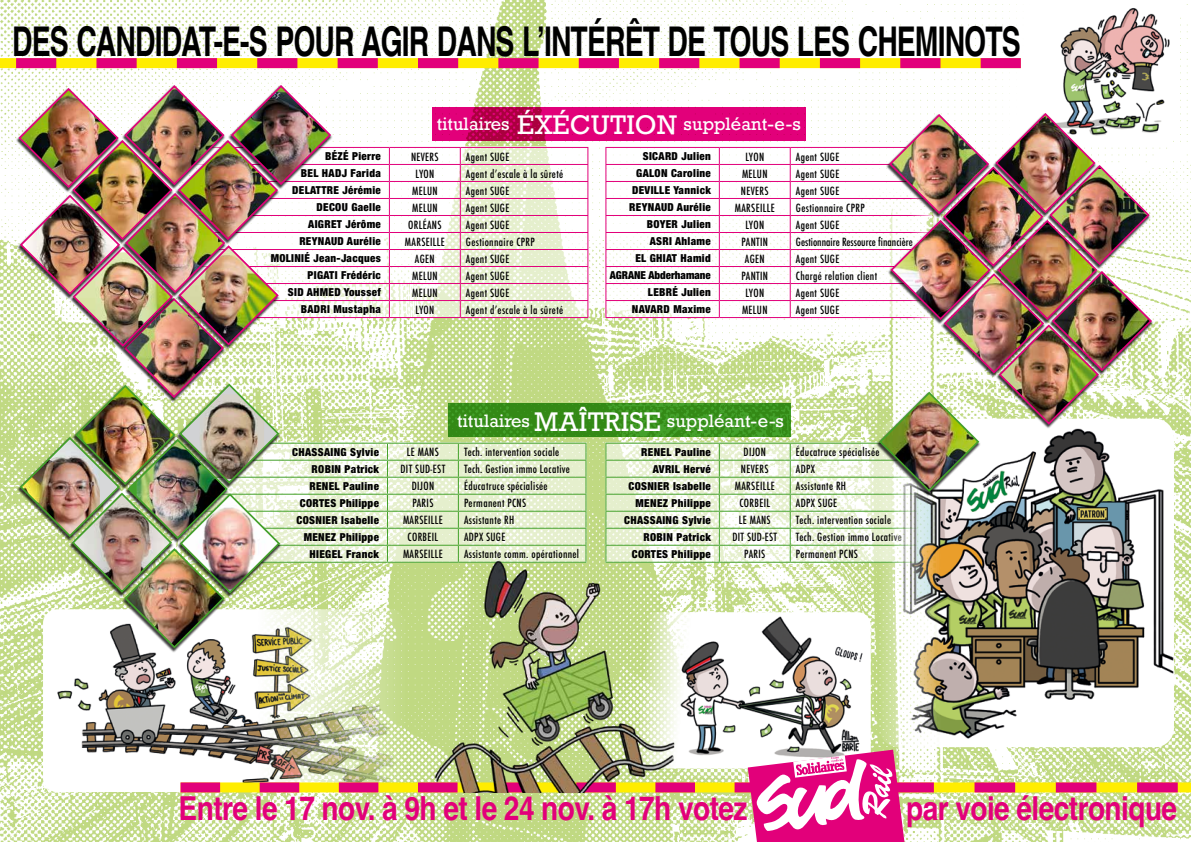
<style>
.page{position:relative;width:1191px;height:842px;background:#fff}
.page>*{position:absolute;margin:0;border:0;box-sizing:border-box;transform-origin:0 0}
.t1{font:700 41px "Helvetica";letter-spacing:-.03em;color:#000;scale:.69 1}
.t2{font:700 33px "Helvetica";letter-spacing:-.02em;color:#e2007a;scale:.85 1}
.t3{font:16.9px "Rockwell";color:#fff}
.t4{font:500 condensed 11px "Futura";letter-spacing:.03em;color:#000}
.t5{font:900 condensed 11px "Helvetica Neue LT Std";letter-spacing:.03em;color:#000}
.t6{font:500 condensed 11px "Futura";color:#000}
.t7{font:900 condensed 11px "Helvetica Neue LT Std";color:#000}
.s1{font-size:25.4px}
</style>
<div class="page">
<img style="left:0;top:4px;width:1191px;height:838px">
<img style="left:730px;top:650px;width:140px;height:100px">
<img style="left:879px;top:650px;width:295px;height:97px">
<img style="left:43px;top:650px;width:345px;height:142px">
<svg style="left:180px;top:750px;width:1011px;height:92px"></svg>
<img style="left:388px;top:650px;width:342px;height:142px">
<div style="left:121px;top:548px;width:105px;height:105px;background:#000;opacity:.75"></div>
<img style="left:0;top:0;width:1177px;height:650px">
<h1 class="t1" style="left:12px;top:16px;width:1462px">DES CANDIDAT-E-S POUR AGIR DANS L’INTÉRÊT DE TOUS LES CHEMINOTS</h1>
<h3 class="t3" style="left:437px;top:114px;width:365px">titulaires <span class="s1">ÉXÉCUTION</span> suppléant-e-s</h3>
<p class="t5" style="left:325px;top:149px;width:57px">BÉZÉ Pierre</p>
<p class="t4" style="left:411px;top:149px;width:29px">NEVERS</p>
<p class="t4" style="left:466px;top:149px;width:45px">Agent SUGE</p>
<p class="t5" style="left:301px;top:166px;width:82px">BEL HADJ Farida</p>
<p class="t4" style="left:415px;top:166px;width:20px">LYON</p>
<p class="t4" style="left:466px;top:166px;width:99px">Agent d’escale à la sûreté</p>
<p class="t5" style="left:292px;top:183px;width:90px">DELATTRE Jérémie</p>
<p class="t4" style="left:412px;top:183px;width:27px">MELUN</p>
<p class="t4" style="left:466px;top:183px;width:45px">Agent SUGE</p>
<p class="t5" style="left:316px;top:200px;width:66px">DECOU Gaelle</p>
<p class="t4" style="left:412px;top:200px;width:27px">MELUN</p>
<p class="t4" style="left:466px;top:200px;width:45px">Agent SUGE</p>
<p class="t5" style="left:308px;top:217px;width:74px">AIGRET Jérôme</p>
<p class="t4" style="left:408px;top:217px;width:35px">ORLÉANS</p>
<p class="t4" style="left:466px;top:217px;width:45px">Agent SUGE</p>
<p class="t5" style="left:299px;top:234px;width:83px">REYNAUD Aurélie</p>
<p class="t4" style="left:405px;top:234px;width:41px">MARSEILLE</p>
<p class="t4" style="left:466px;top:234px;width:70px">Gestionnaire CPRP</p>
<p class="t5" style="left:271px;top:251px;width:112px">MOLINIÉ Jean-Jacques</p>
<p class="t4" style="left:415px;top:251px;width:21px">AGEN</p>
<p class="t4" style="left:466px;top:251px;width:45px">Agent SUGE</p>
<p class="t5" style="left:307px;top:268px;width:75px">PIGATI Frédéric</p>
<p class="t4" style="left:412px;top:268px;width:27px">MELUN</p>
<p class="t4" style="left:466px;top:268px;width:45px">Agent SUGE</p>
<p class="t5" style="left:288px;top:285px;width:94px">SID AHMED Youssef</p>
<p class="t4" style="left:412px;top:285px;width:27px">MELUN</p>
<p class="t4" style="left:466px;top:285px;width:45px">Agent SUGE</p>
<p class="t5" style="left:301px;top:302px;width:82px">BADRI Mustapha</p>
<p class="t4" style="left:415px;top:302px;width:20px">LYON</p>
<p class="t4" style="left:466px;top:302px;width:99px">Agent d’escale à la sûreté</p>
<p class="t5" style="left:643px;top:149px;width:69px">SICARD Julien</p>
<p class="t4" style="left:745px;top:149px;width:20px">LYON</p>
<p class="t4" style="left:796px;top:149px;width:45px">Agent SUGE</p>
<p class="t5" style="left:636px;top:166px;width:76px">GALON Caroline</p>
<p class="t4" style="left:742px;top:166px;width:27px">MELUN</p>
<p class="t4" style="left:796px;top:166px;width:45px">Agent SUGE</p>
<p class="t5" style="left:632px;top:183px;width:80px">DEVILLE Yannick</p>
<p class="t4" style="left:741px;top:183px;width:29px">NEVERS</p>
<p class="t4" style="left:796px;top:183px;width:45px">Agent SUGE</p>
<p class="t5" style="left:629px;top:200px;width:83px">REYNAUD Aurélie</p>
<p class="t4" style="left:735px;top:200px;width:41px">MARSEILLE</p>
<p class="t4" style="left:796px;top:200px;width:70px">Gestionnaire CPRP</p>
<p class="t5" style="left:647px;top:217px;width:65px">BOYER Julien</p>
<p class="t4" style="left:745px;top:217px;width:20px">LYON</p>
<p class="t4" style="left:796px;top:217px;width:45px">Agent SUGE</p>
<p class="t5" style="left:650px;top:234px;width:62px">ASRI Ahlame</p>
<p class="t4" style="left:741px;top:234px;width:28px">PANTIN</p>
<p class="t6" style="left:796px;top:234px;width:118px">Gestionnaire Ressource financière</p>
<p class="t5" style="left:635px;top:251px;width:77px">EL GHIAT Hamid</p>
<p class="t4" style="left:745px;top:251px;width:21px">AGEN</p>
<p class="t4" style="left:796px;top:251px;width:45px">Agent SUGE</p>
<p class="t7" style="left:609px;top:268px;width:103px">AGRANE Abderhamane</p>
<p class="t4" style="left:741px;top:268px;width:28px">PANTIN</p>
<p class="t4" style="left:796px;top:268px;width:83px">Chargé relation client</p>
<p class="t5" style="left:648px;top:285px;width:64px">LEBRÉ Julien</p>
<p class="t4" style="left:745px;top:285px;width:20px">LYON</p>
<p class="t4" style="left:796px;top:285px;width:45px">Agent SUGE</p>
<p class="t5" style="left:632px;top:302px;width:80px">NAVARD Maxime</p>
<p class="t4" style="left:742px;top:302px;width:27px">MELUN</p>
<p class="t4" style="left:796px;top:302px;width:45px">Agent SUGE</p>
<h3 class="t3" style="left:457px;top:410px;width:328px">titulaires <span class="s1">MAÎTRISE</span> suppléant-e-s</h3>
<p class="t5" style="left:292px;top:445px;width:88px">CHASSAING Sylvie</p>
<p class="t4" style="left:407px;top:445px;width:33px">LE MANS</p>
<p class="t4" style="left:464px;top:445px;width:97px">Tech. intervention sociale</p>
<p class="t5" style="left:312px;top:462px;width:69px">ROBIN Patrick</p>
<p class="t4" style="left:400px;top:462px;width:46px">DIT SUD-EST</p>
<p class="t4" style="left:464px;top:462px;width:107px">Tech. Gestion immo Locative</p>
<p class="t5" style="left:309px;top:479px;width:71px">RENEL Pauline</p>
<p class="t4" style="left:412px;top:479px;width:24px">DIJON</p>
<p class="t4" style="left:464px;top:479px;width:85px">Éducatruce spécialisée</p>
<p class="t5" style="left:300px;top:496px;width:80px">CORTES Philippe</p>
<p class="t4" style="left:412px;top:496px;width:23px">PARIS</p>
<p class="t4" style="left:464px;top:496px;width:64px">Permanent PCNS</p>
<p class="t5" style="left:296px;top:513px;width:84px">COSNIER Isabelle</p>
<p class="t4" style="left:403px;top:513px;width:41px">MARSEILLE</p>
<p class="t4" style="left:464px;top:513px;width:52px">Assistante RH</p>
<p class="t5" style="left:304px;top:530px;width:77px">MENEZ Philippe</p>
<p class="t4" style="left:407px;top:530px;width:32px">CORBEIL</p>
<p class="t4" style="left:464px;top:530px;width:43px">ADPX SUGE</p>
<p class="t5" style="left:309px;top:547px;width:71px">HIEGEL Franck</p>
<p class="t4" style="left:403px;top:547px;width:41px">MARSEILLE</p>
<p class="t4" style="left:464px;top:547px;width:117px">Assistante comm. opérationnel</p>
<p class="t5" style="left:641px;top:445px;width:71px">RENEL Pauline</p>
<p class="t4" style="left:743px;top:445px;width:24px">DIJON</p>
<p class="t4" style="left:796px;top:445px;width:85px">Éducatruce spécialisée</p>
<p class="t5" style="left:653px;top:462px;width:59px">AVRIL Hervé</p>
<p class="t4" style="left:741px;top:462px;width:29px">NEVERS</p>
<p class="t4" style="left:796px;top:462px;width:21px">ADPX</p>
<p class="t5" style="left:628px;top:479px;width:84px">COSNIER Isabelle</p>
<p class="t4" style="left:735px;top:479px;width:41px">MARSEILLE</p>
<p class="t4" style="left:796px;top:479px;width:52px">Assistante RH</p>
<p class="t5" style="left:635px;top:496px;width:77px">MENEZ Philippe</p>
<p class="t4" style="left:739px;top:496px;width:32px">CORBEIL</p>
<p class="t4" style="left:796px;top:496px;width:43px">ADPX SUGE</p>
<p class="t5" style="left:624px;top:513px;width:88px">CHASSAING Sylvie</p>
<p class="t4" style="left:739px;top:513px;width:33px">LE MANS</p>
<p class="t4" style="left:796px;top:513px;width:97px">Tech. intervention sociale</p>
<p class="t5" style="left:643px;top:530px;width:69px">ROBIN Patrick</p>
<p class="t4" style="left:732px;top:530px;width:46px">DIT SUD-EST</p>
<p class="t4" style="left:796px;top:530px;width:107px">Tech. Gestion immo Locative</p>
<p class="t5" style="left:632px;top:547px;width:80px">CORTES Philippe</p>
<p class="t4" style="left:744px;top:547px;width:23px">PARIS</p>
<p class="t4" style="left:796px;top:547px;width:64px">Permanent PCNS</p>
<h2 class="t2" style="left:179px;top:788px;width:671px">Entre le 17 nov. à 9h et le 24 nov. à 17h votez</h2>
<h2 class="t2" style="left:906px;top:788px;width:320px">par voie électronique</h2>
</div>
